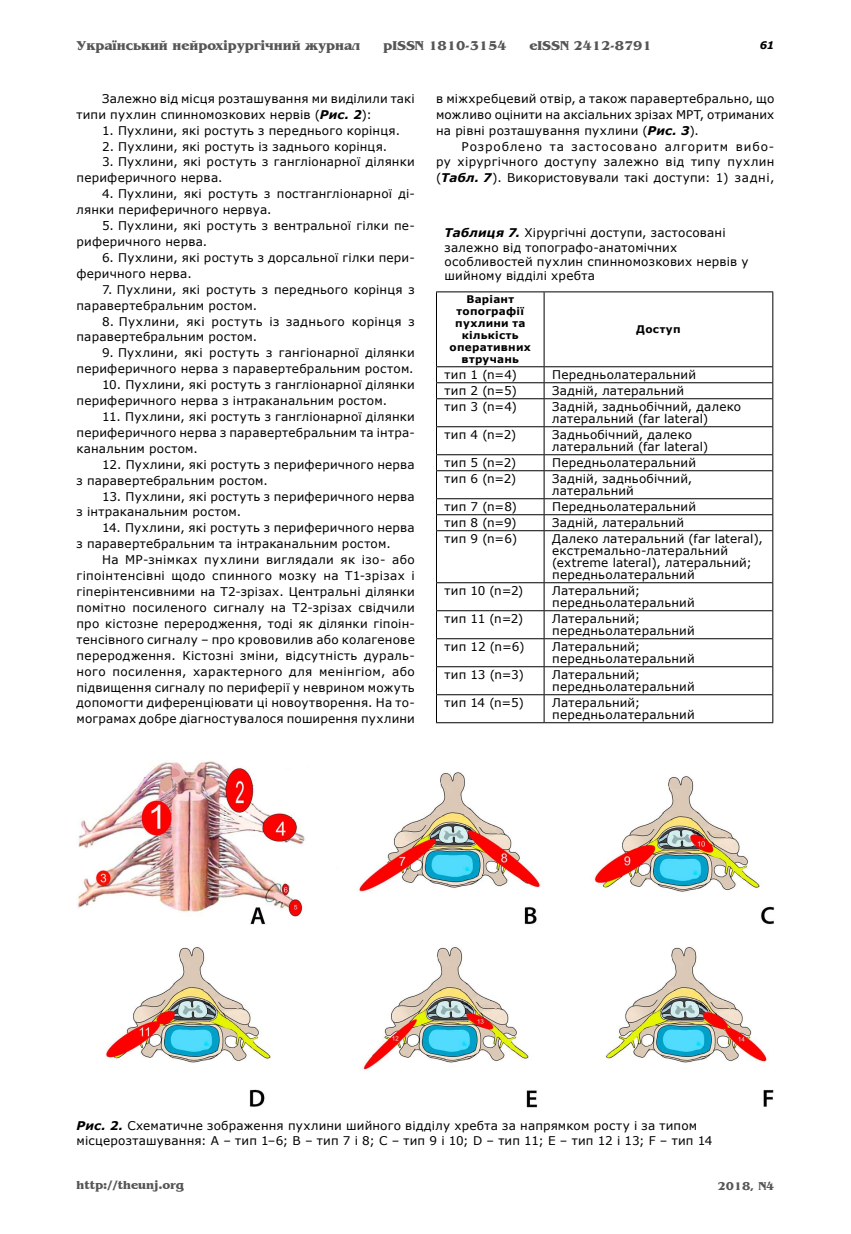
<style>
.page{position:relative;width:851px;height:1234px;background:#fff}
.page>*{position:absolute;margin:0;border:0;box-sizing:border-box;transform-origin:0 0}
.t1{font:700 13.5px "Benguiat";color:#565656}
.t2{font:12px/15.9px "Verdana";letter-spacing:.015em;color:#000}
.t3{font:700 12px "Benguiat";color:#565656}
.t4{font:700 10.5px/12px "Verdana";letter-spacing:.025em;color:#000;text-align:center}
.t5{font:italic 700 10.5px "Verdana";color:#000}
.s1{font-weight:700;font-style:italic}
</style>
<div class="page">
<img style="left:76px;top:760px;width:698px;height:347px">
<hr style="left:436px;top:291px;width:108px;height:1px;background:#000">
<hr style="left:436px;top:292px;width:1px;height:74px;background:#000">
<hr style="left:544px;top:291px;width:229px;height:1px;background:#000">
<hr style="left:543px;top:292px;width:1px;height:74px;background:#000">
<hr style="left:772px;top:292px;width:1px;height:74px;background:#000">
<hr style="left:436px;top:366px;width:108px;height:1px;background:#000">
<hr style="left:544px;top:366px;width:229px;height:1px;background:#000">
<hr style="left:436px;top:382px;width:108px;height:1px;background:#000">
<hr style="left:544px;top:382px;width:229px;height:1px;background:#000">
<hr style="left:436px;top:398px;width:108px;height:1px;background:#000">
<hr style="left:544px;top:398px;width:229px;height:1px;background:#000">
<hr style="left:436px;top:426px;width:108px;height:1px;background:#000">
<hr style="left:544px;top:426px;width:229px;height:1px;background:#000">
<hr style="left:436px;top:454px;width:108px;height:1px;background:#000">
<hr style="left:544px;top:454px;width:229px;height:1px;background:#000">
<hr style="left:436px;top:470px;width:108px;height:1px;background:#000">
<hr style="left:544px;top:470px;width:229px;height:1px;background:#000">
<hr style="left:436px;top:498px;width:108px;height:1px;background:#000">
<hr style="left:544px;top:498px;width:229px;height:1px;background:#000">
<hr style="left:436px;top:514px;width:108px;height:1px;background:#000">
<svg style="left:436px;top:367px;width:1px;height:163px"></svg>
<hr style="left:544px;top:514px;width:229px;height:1px;background:#000">
<svg style="left:543px;top:367px;width:1px;height:163px"></svg>
<svg style="left:772px;top:367px;width:1px;height:163px"></svg>
<hr style="left:436px;top:530px;width:108px;height:1px;background:#000">
<hr style="left:436px;top:531px;width:1px;height:51px;background:#000">
<hr style="left:544px;top:530px;width:229px;height:1px;background:#000">
<hr style="left:543px;top:531px;width:1px;height:51px;background:#000">
<hr style="left:772px;top:531px;width:1px;height:51px;background:#000">
<hr style="left:436px;top:582px;width:108px;height:1px;background:#000">
<hr style="left:544px;top:582px;width:229px;height:1px;background:#000">
<hr style="left:436px;top:610px;width:108px;height:1px;background:#000">
<hr style="left:544px;top:610px;width:229px;height:1px;background:#000">
<hr style="left:436px;top:638px;width:108px;height:1px;background:#000">
<hr style="left:544px;top:638px;width:229px;height:1px;background:#000">
<hr style="left:436px;top:666px;width:108px;height:1px;background:#000">
<hr style="left:544px;top:666px;width:229px;height:1px;background:#000">
<hr style="left:436px;top:694px;width:108px;height:1px;background:#000">
<svg style="left:436px;top:583px;width:1px;height:139px"></svg>
<hr style="left:544px;top:694px;width:229px;height:1px;background:#000">
<svg style="left:543px;top:583px;width:1px;height:139px"></svg>
<svg style="left:772px;top:583px;width:1px;height:139px"></svg>
<hr style="left:436px;top:722px;width:108px;height:1px;background:#000">
<hr style="left:544px;top:722px;width:229px;height:1px;background:#000">
<p class="t1" style="left:77px;top:38px;width:285px">Український нейрохірургічний журнал</p>
<p class="t1" style="left:383px;top:38px;width:125px">pISSN 1810-3154</p>
<p class="t1" style="left:529px;top:38px;width:124px">eISSN 2412-8791</p>
<p class="t5" style="left:759px;top:39px;width:16px">61</p>
<p class="t2" style="left:76px;top:90px;width:340px;text-indent:26px">Залежно від місця розташування ми виділили такі типи пухлин спинномозкових нервів (<span class="s1">Рис. 2</span>):</p>
<p class="t2" style="left:102px;top:122px;width:299px">1. Пухлини, які ростуть з переднього корінця.</p>
<p class="t2" style="left:102px;top:138px;width:287px">2. Пухлини, які ростуть із заднього корінця.</p>
<p class="t2" style="left:76px;top:154px;width:340px;text-indent:26px">3. Пухлини, які ростуть з гангліонарної ділянки периферичного нерва.</p>
<p class="t2" style="left:76px;top:185px;width:340px;text-indent:26px">4. Пухлини, які ростуть з постгангліонарної ді&shy;лянки периферичного нервуа.</p>
<p class="t2" style="left:76px;top:217px;width:340px;text-indent:26px">5. Пухлини, які ростуть з вентральної гілки пе&shy;риферичного нерва.</p>
<p class="t2" style="left:76px;top:249px;width:340px;text-indent:26px">6. Пухлини, які ростуть з дорсальної гілки пери&shy;феричного нерва.</p>
<p class="t2" style="left:76px;top:281px;width:340px;text-indent:26px">7. Пухлини, які ростуть з переднього корінця з паравертебральним ростом.</p>
<p class="t2" style="left:76px;top:313px;width:340px;text-indent:26px">8. Пухлини, які ростуть із заднього корінця з паравертебральним ростом.</p>
<p class="t2" style="left:76px;top:344px;width:340px;text-align:right">9. Пухлини, які ростуть з гангіонарної ділянки периферичного нерва з паравертебральним ростом.</p>
<p class="t2" style="left:76px;top:376px;width:340px;text-indent:26px">10. Пухлини, які ростуть з гангліонарної ділянки периферичного нерва з інтраканальним ростом.</p>
<p class="t2" style="left:76px;top:408px;width:340px;text-align:justify;text-indent:26px">11. Пухлини, які ростуть з гангліонарної ділянки периферичного нерва з паравертебральним та інтра&shy;канальним ростом.</p>
<p class="t2" style="left:76px;top:456px;width:340px;text-indent:26px">12. Пухлини, які ростуть з периферичного нерва з паравертебральним ростом.</p>
<p class="t2" style="left:76px;top:487px;width:340px;text-indent:26px">13. Пухлини, які ростуть з периферичного нерва з інтраканальним ростом.</p>
<p class="t2" style="left:76px;top:519px;width:340px;text-indent:26px">14. Пухлини, які ростуть з периферичного нерва з паравертебральним та інтраканальним ростом.</p>
<p class="t2" style="left:76px;top:551px;width:340px;text-align:justify;text-indent:26px">На МР-знімках пухлини виглядали як ізо- або гіпоінтенсівні щодо спинного мозку на T1-зрізах і гіперінтенсивними на T2-зрізах. Центральні ділянки помітно посиленого сигналу на T2-зрізах свідчили про кістозне переродження, тоді як ділянки гіпоін&shy;тенсівного сигналу – про крововилив або колагенове переродження. Кістозні зміни, відсутність дураль&shy;ного посилення, характерного для менінгіом, або підвищення сигналу по периферії у неврином можуть допомогти диференціювати ці новоутворення. На то&shy;мограмах добре діагностувалося поширення пухлини</p>
<p class="t2" style="left:436px;top:90px;width:340px;text-align:justify">в міжхребцевий отвір, а також паравертебрально, що можливо оцінити на аксіальних зрізах МРТ, отриманих на рівні розташування пухлини (<span class="s1">Рис. 3</span>).</p>
<p class="t2" style="left:436px;top:138px;width:340px;text-align:justify;text-indent:26px">Розроблено та застосовано алгоритм вибо&shy;ру хірургічного доступу залежно від типу пухлин (<span class="s1">Табл. 7</span>). Використовували такі доступи: 1) задні,</p>
<p class="t2" style="left:444px;top:225px;width:305px;line-height:14.4px"><span class="s1">Таблиця 7.</span> Хірургічні доступи, застосовані залежно від топографо-анатомічних особливостей пухлин спинномозкових нервів у шийному відділі хребта</p>
<p class="t4" style="left:449px;top:293px;width:83px">Варіант топографії пухлини та кількість оперативних втручань</p>
<p class="t4" style="left:636px;top:323px;width:46px">Доступ</p>
<p class="t2" style="left:444px;top:366px;width:74px">тип 1 (n=4)</p>
<p class="t2" style="left:552px;top:366px;width:145px">Передньолатеральний</p>
<p class="t2" style="left:444px;top:382px;width:74px">тип 2 (n=5)</p>
<p class="t2" style="left:552px;top:382px;width:133px">Задній, латеральний</p>
<p class="t2" style="left:444px;top:398px;width:74px">тип 3 (n=4)</p>
<p class="t2" style="left:552px;top:400px;width:190px;line-height:12px">Задній, задньобічний, далеко латеральний (far lateral)</p>
<p class="t2" style="left:444px;top:426px;width:73px">тип 4 (n=2)</p>
<p class="t2" style="left:552px;top:428px;width:158px;line-height:12px">Задньобічний, далеко латеральний (far lateral)</p>
<p class="t2" style="left:444px;top:454px;width:73px">тип 5 (n=2)</p>
<p class="t2" style="left:552px;top:454px;width:145px">Передньолатеральний</p>
<p class="t2" style="left:444px;top:470px;width:73px">тип 6 (n=2)</p>
<p class="t2" style="left:552px;top:472px;width:141px;line-height:12px">Задній, задньобічний, латеральний</p>
<p class="t2" style="left:444px;top:498px;width:74px">тип 7 (n=8)</p>
<p class="t2" style="left:552px;top:498px;width:145px">Передньолатеральний</p>
<p class="t2" style="left:444px;top:514px;width:73px">тип 8 (n=9)</p>
<p class="t2" style="left:552px;top:514px;width:133px">Задній, латеральний</p>
<p class="t2" style="left:444px;top:530px;width:74px">тип 9 (n=6)</p>
<p class="t2" style="left:552px;top:532px;width:212px;line-height:12px">Далеко латеральний (far lateral), екстремально-латеральний (extreme lateral), латеральний; передньолатеральний</p>
<p class="t2" style="left:444px;top:582px;width:80px">тип 10 (n=2)</p>
<p class="t2" style="left:552px;top:584px;width:144px;line-height:12px">Латеральний; передньолатеральний</p>
<p class="t2" style="left:444px;top:610px;width:80px">тип 11 (n=2)</p>
<p class="t2" style="left:552px;top:612px;width:144px;line-height:12px">Латеральний; передньолатеральний</p>
<p class="t2" style="left:444px;top:638px;width:82px">тип 12 (n=6)</p>
<p class="t2" style="left:552px;top:640px;width:144px;line-height:12px">Латеральний; передньолатеральний</p>
<p class="t2" style="left:444px;top:666px;width:81px">тип 13 (n=3)</p>
<p class="t2" style="left:552px;top:668px;width:144px;line-height:12px">Латеральний; передньолатеральний</p>
<p class="t2" style="left:444px;top:694px;width:81px">тип 14 (n=5)</p>
<p class="t2" style="left:552px;top:696px;width:144px;line-height:12px">Латеральний; передньолатеральний</p>
<p class="t2" style="left:76px;top:1117px;width:637px;line-height:14.4px"><span class="s1">Рис. 2.</span> Схематичне зображення пухлини шийного відділу хребта за напрямком росту і за типом місцерозташування: A – тип 1–6; B – тип 7 i 8; C – тип 9 i 10; D – тип 11; E – тип 12 i 13; F – тип 14</p>
<p class="t3" style="left:77px;top:1178px;width:109px">http://theunj.org</p>
<p class="t3" style="left:717px;top:1179px;width:58px">2018, N4</p>
</div>
